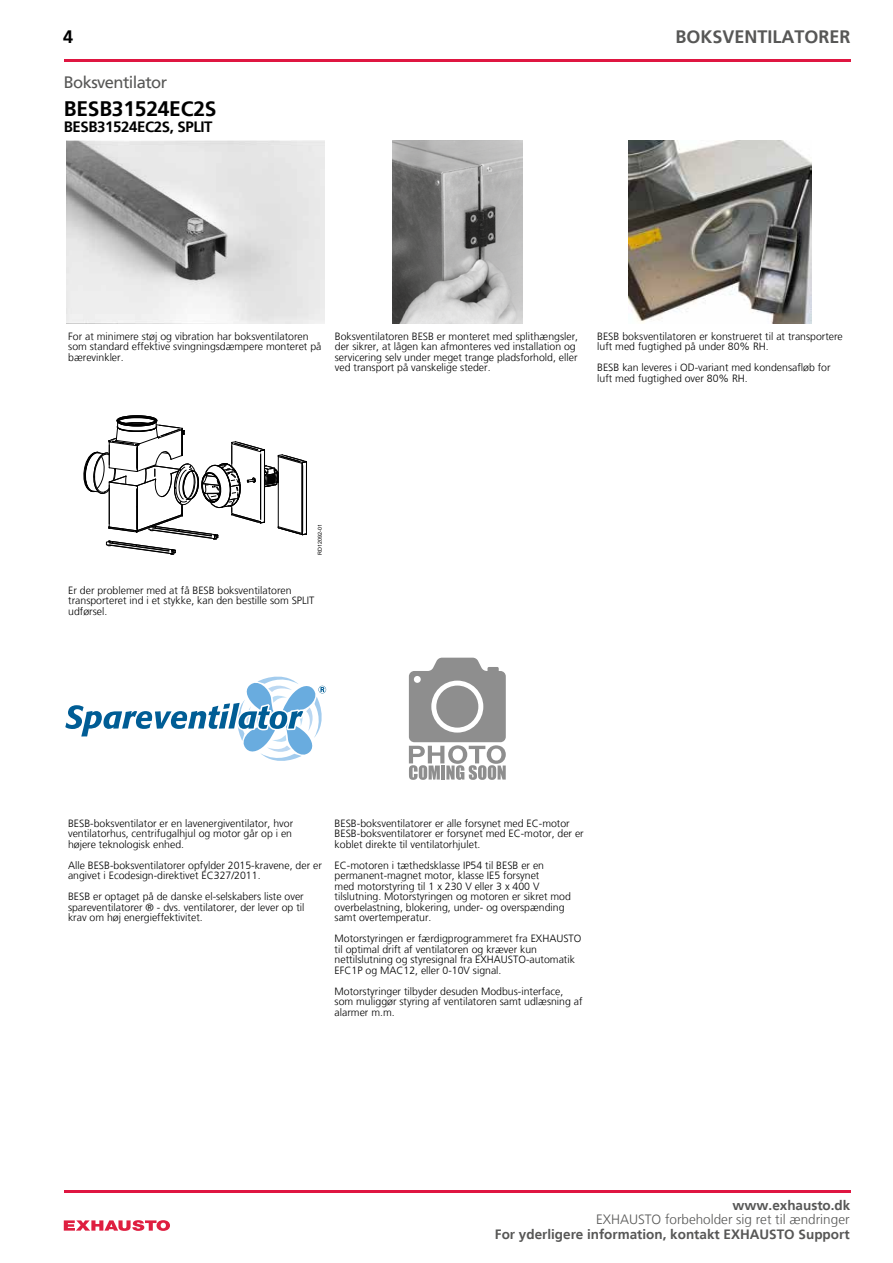
<style>
.page{position:relative;width:893px;height:1263px;background:#fff}
.page>*{position:absolute;margin:0;border:0;box-sizing:border-box;transform-origin:0 0}
.t1{font:700 21px "Frutiger LT";letter-spacing:-.01em;color:#000}
.t2{font:700 18px "Frutiger LT";color:#575756}
.t3{font:700 18px "Frutiger LT";color:#000}
.t4{font:16.5px "Frutiger LT";letter-spacing:-.035em;color:#575756}
.t5{font:700 15px "Frutiger LT";letter-spacing:-.025em;color:#000}
.t6{font:700 13.5px "Frutiger LT";color:#575756}
.t7{font:300 13.5px "Frutiger LT";color:#575756}
.t8{font:300 10.5px/10.5px "Frutiger LT";color:#000}
.t9{font:5.4px "Arial";color:#000}
</style>
<div class="page">
<svg style="left:64px;top:1220px;width:106px;height:11px"></svg>
<hr style="left:64px;top:60px;width:786px;height:2px;background:#df1641">
<hr style="left:64px;top:1190px;width:786px;height:2px;background:#df1641">
<img style="left:66px;top:140px;width:258px;height:183px">
<img style="left:393px;top:140px;width:129px;height:183px">
<img style="left:628px;top:140px;width:183px;height:183px">
<svg style="left:83px;top:415px;width:224px;height:140px"></svg>
<svg style="left:65px;top:677px;width:261px;height:84px"></svg>
<svg style="left:409px;top:658px;width:97px;height:122px"></svg>
<h2 class="t3" style="left:63px;top:27px;width:12px">4</h2>
<h3 class="t4" style="left:64px;top:73px;width:105px">Boksventilator</h3>
<h1 class="t1" style="left:64px;top:96px;width:154px">BESB31524EC2S</h1>
<h3 class="t5" style="left:64px;top:118px;width:150px">BESB31524EC2S, SPLIT</h3>
<h2 class="t2" style="left:675px;top:27px;width:177px">BOKSVENTILATORER</h2>
<p class="t8" style="left:68px;top:331px;width:255px">For at minimere støj og vibration har boksventilatoren som standard effektive svingningsdæmpere monteret på bærevinkler.</p>
<p class="t8" style="left:335px;top:331px;width:245px">Boksventilatoren BESB er monteret med splithængsler, der sikrer, at lågen kan afmonteres ved installation og servicering selv under meget trange pladsforhold, eller ved transport på vanskelige steder.</p>
<p class="t8" style="left:597px;top:331px;width:247px">BESB boksventilatoren er konstrueret til at transportere luft med fugtighed på under 80% RH.</p>
<p class="t8" style="left:597px;top:362px;width:235px">BESB kan leveres i OD-variant med kondensafløb for luft med fugtighed over 80% RH.</p>
<p class="t9" style="left:316px;top:554px;width:32px;rotate:-90deg">RD12092-01</p>
<p class="t8" style="left:68px;top:585px;width:248px">Er der problemer med at få BESB boksventilatoren transporteret ind i et stykke, kan den bestille som SPLIT udførsel.</p>
<p class="t8" style="left:68px;top:818px;width:227px;text-align:justify">BESB-boksventilator er en lavenergiventilator, hvor ventilatorhus, centrifugalhjul og motor går op i en højere teknologisk enhed.</p>
<p class="t8" style="left:68px;top:860px;width:255px">Alle BESB-boksventilatorer opfylder 2015-kravene, der er angivet i Ecodesign-direktivet EC327/2011.</p>
<p class="t8" style="left:68px;top:891px;width:238px;text-align:justify">BESB er optaget på de danske el-selskabers liste over spareventilatorer ® - dvs. ventilatorer, der lever op til krav om høj energieffektivitet.</p>
<p class="t8" style="left:335px;top:818px;width:251px">BESB-boksventilatorer er alle forsynet med EC-motor<br>BESB-boksventilatorer er forsynet med EC-motor, der er koblet direkte til ventilatorhjulet.</p>
<p class="t8" style="left:335px;top:860px;width:238px">EC-motoren i tæthedsklasse IP54 til BESB er en permanent-magnet motor, klasse IE5 forsynet<br>med motorstyring til 1 x 230 V eller 3 x 400 V tilslutning. Motorstyringen og motoren er sikret mod overbelastning, blokering, under- og overspænding samt overtemperatur.</p>
<p class="t8" style="left:335px;top:933px;width:248px">Motorstyringen er færdigprogrammeret fra EXHAUSTO til optimal drift af ventilatoren og kræver kun nettilslutning og styresignal fra EXHAUSTO-automatik EFC1P og MAC12, eller 0-10V signal.</p>
<p class="t8" style="left:335px;top:986px;width:249px">Motorstyringer tilbyder desuden Modbus-interface, som muliggør styring af ventilatoren samt udlæsning af alarmer m.m.</p>
<p class="t6" style="left:733px;top:1198px;width:119px">www.exhausto.dk</p>
<p class="t7" style="left:596px;top:1212px;width:255px">EXHAUSTO forbeholder sig ret til ændringer</p>
<p class="t6" style="left:495px;top:1226px;width:356px">For yderligere information, kontakt EXHAUSTO Support</p>
</div>
